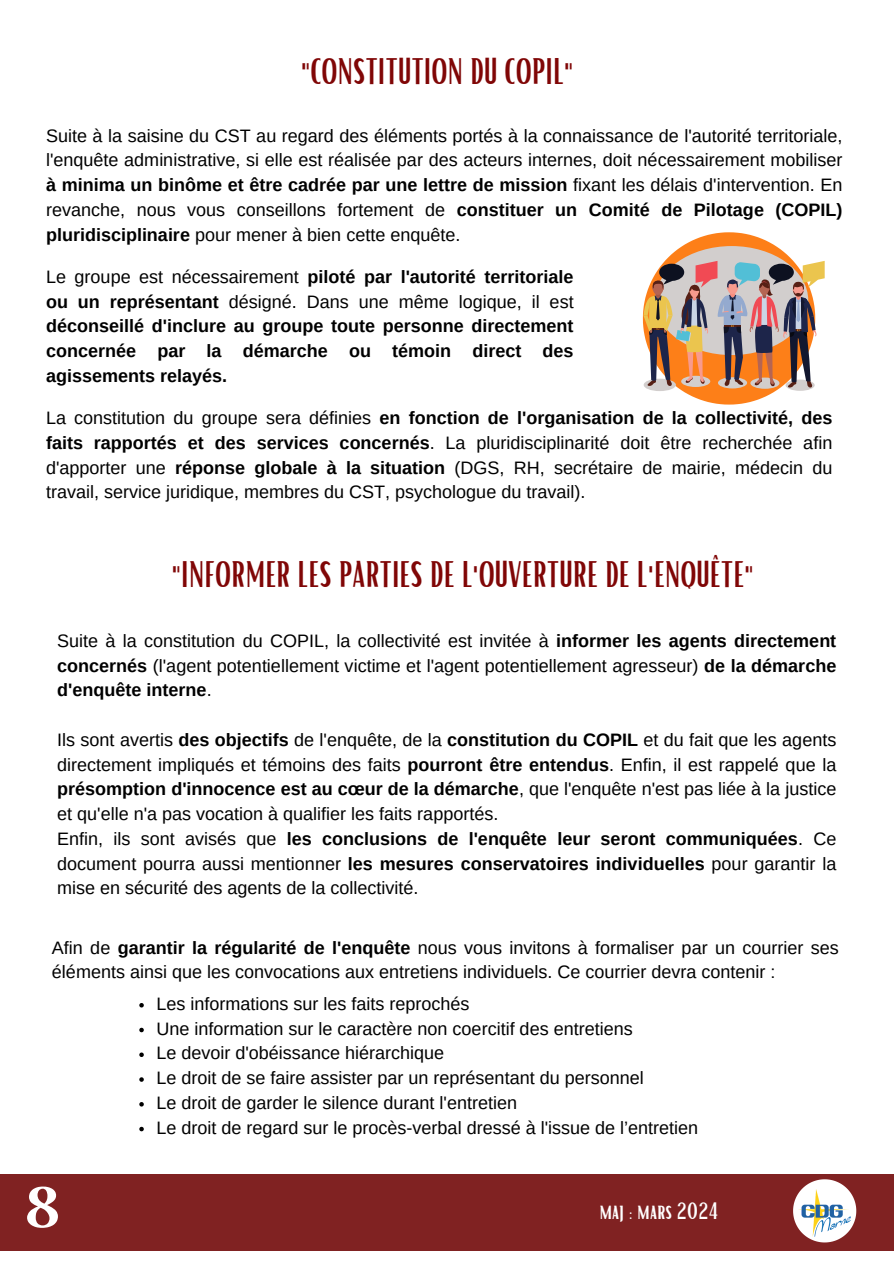
<style>
.page{position:relative;width:894px;height:1264px;background:#fff}
.page>*{position:absolute;margin:0;border:0;box-sizing:border-box;transform-origin:0 0}
.t1{font:700 61.65px "Luthier";color:#fff}
.t2{font:36px "Bright";color:#800606}
.t3{font:22.95px "Bright";color:#fff}
.t4{font:18px/24.8px "Arimo";color:#000;text-align:justify}
.t5{font:700 18px/24.8px "Arimo";color:#000;text-align:justify}
.s1{font-weight:700}
.s2{font-weight:400}
</style>
<div class="page">
<svg style="left:642px;top:232px;width:182px;height:172px"></svg>
<div style="left:0;top:1174px;width:893px;height:76px;background:#802222"></div>
<svg style="left:793px;top:1179px;width:62px;height:63px"></svg>
<img style="left:798px;top:1189px;width:52px;height:47px">
<svg style="left:139px;top:1003px;width:5px;height:4px"></svg>
<svg style="left:139px;top:1027px;width:5px;height:5px"></svg>
<svg style="left:139px;top:1052px;width:5px;height:5px"></svg>
<svg style="left:139px;top:1077px;width:5px;height:4px"></svg>
<svg style="left:139px;top:1102px;width:5px;height:4px"></svg>
<svg style="left:139px;top:1126px;width:5px;height:5px"></svg>
<h2 class="t2" style="left:301px;top:48px;width:274px">"CONSTITUTION DU COPIL"</h2>
<p class="t4" style="left:46px;top:123px;width:797px">Suite à la saisine du CST au regard des éléments portés à la connaissance de l'autorité territoriale, l'enquête administrative, si elle est réalisée par des acteurs internes, doit nécessairement mobiliser <span class="s1">à minima un binôme et être cadrée par une lettre de mission</span> fixant les délais d'intervention. En revanche, nous vous conseillons fortement de <span class="s1">constituer un Comité de Pilotage (COPIL) pluridisciplinaire</span> pour mener à bien cette enquête.</p>
<p class="t5" style="left:46px;top:264px;width:529px"><span class="s2">Le groupe est nécessairement</span> piloté par l'autorité territoriale ou un représentant <span class="s2">désigné. Dans une même logique, il est </span>déconseillé d'inclure au groupe toute personne directement concernée par la démarche ou témoin direct des agissements relayés.</p>
<p class="t4" style="left:46px;top:405px;width:787px">La constitution du groupe sera définies <span class="s1">en fonction de l'organisation de la collectivité, des faits rapportés et des services concernés</span>. La pluridisciplinarité doit être recherchée afin d'apporter une <span class="s1">réponse globale à la situation</span> (DGS, RH, secrétaire de mairie, médecin du travail, service juridique, membres du CST, psychologue du travail).</p>
<h2 class="t2" style="left:171px;top:550px;width:583px">"INFORMER LES PARTIES DE L'OUVERTURE DE L'ENQUÊTE"</h2>
<p class="t4" style="left:57px;top:628px;width:780px">Suite à la constitution du COPIL, la collectivité est invitée à <span class="s1">informer les agents directement concernés</span> (l'agent potentiellement victime et l'agent potentiellement agresseur) <span class="s1">de la démarche d'enquête interne</span>.</p>
<p class="t4" style="left:57px;top:727px;width:780px;text-align:left">Ils sont avertis <span class="s1">des objectifs</span> de l'enquête, de la <span class="s1">constitution du COPIL</span> et du fait que les agents directement impliqués et témoins des faits <span class="s1">pourront être entendus</span>. Enfin, il est rappelé que la <span class="s1">présomption d'innocence est au cœur de la démarche</span>, que l'enquête n'est pas liée à la justice et qu'elle n'a pas vocation à qualifier les faits rapportés.<br>Enfin, ils sont avisés que <span class="s1">les conclusions de l'enquête leur seront communiquées</span>. Ce document pourra aussi mentionner <span class="s1">les mesures conservatoires individuelles</span> pour garantir la mise en sécurité des agents de la collectivité.</p>
<p class="t4" style="left:52px;top:935px;width:788px">Afin de <span class="s1">garantir la régularité de l'enquête</span> nous vous invitons à formaliser par un courrier ses éléments ainsi que les convocations aux entretiens individuels. Ce courrier devra contenir :</p>
<p class="t4" style="left:156px;top:991px;width:543px;text-align:left">Les informations sur les faits reprochés<br>Une information sur le caractère non coercitif des entretiens<br>Le devoir d'obéissance hiérarchique<br>Le droit de se faire assister par un représentant du personnel<br>Le droit de garder le silence durant l'entretien<br>Le droit de regard sur le procès-verbal dressé à l'issue de l’entretien</p>
<h1 class="t1" style="left:21px;top:1184px;width:37px">8</h1>
<p class="t3" style="left:599px;top:1195px;width:120px">maj : mars 2024</p>
</div>
